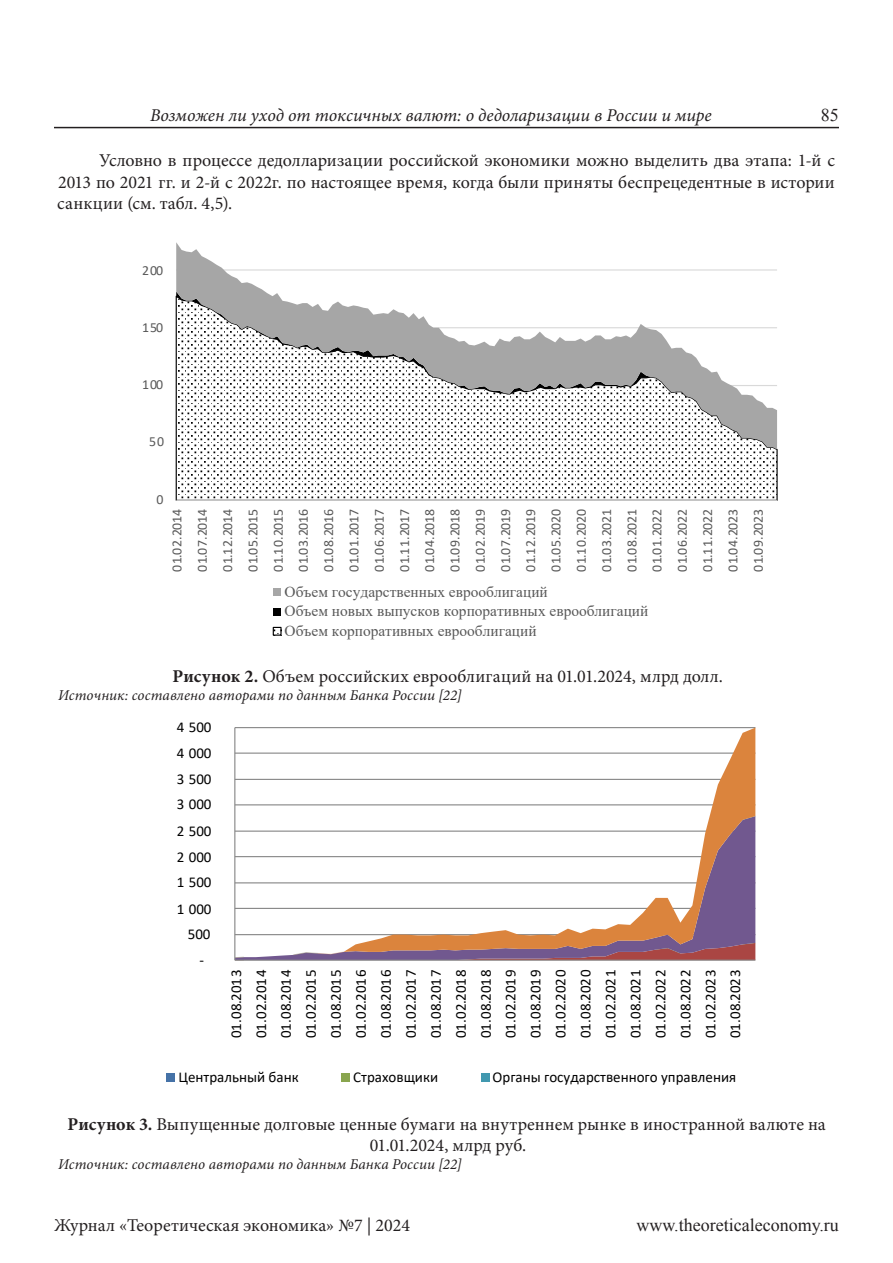
<style>
.page{position:relative;width:893px;height:1263px;background:#fff}
.page>*{position:absolute;margin:0;border:0;box-sizing:border-box;transform-origin:0 0}
.Стиль_абзаца_1{font:18px/21.6px "Minion Pro";color:#231f20;text-align:justify}
.Заголовок_рис{font:18px/21.6px "Minion Pro";letter-spacing:.005em;color:#231f20;text-align:center}
.t1{font:italic 18px "Minion Pro";letter-spacing:-.005em;color:#231f20}
.t2{font:18px "Times New Roman";color:#231f20}
.t3{font:15.45px/19.6px "Times New Roman";color:#595959}
.t4{font:15px/24.9px "Calibri";color:#000;text-align:justify}
.источник{font:italic 15px "Minion Pro";letter-spacing:.005em;color:#231f20}
.t5{font:13.8px/25.2px "Calibri";letter-spacing:.05em;color:#595959;text-align:justify}
.s1{font-weight:700}
</style>
<div class="page">
<hr style="left:54px;top:127px;width:785px;height:1px;background:#231f20">
<svg style="left:175px;top:295px;width:603px;height:206px"></svg>
<svg style="left:176px;top:242px;width:601px;height:207px"></svg>
<hr style="left:176px;top:500px;width:601px;height:1px;background:#d9d9d9">
<div style="left:273px;top:588px;width:8px;height:8px;background:#a6a6a6"></div>
<div style="left:273px;top:608px;width:8px;height:8px;background:#000"></div>
<div style="left:273px;top:627px;width:9px;height:9px;border:1px solid #000"></div>
<svg style="left:166px;top:727px;width:590px;height:355px"></svg>
<p class="t1" style="left:150px;top:103px;width:563px">Возможен ли уход от токсичных валют: о дедоларизации в России и мире</p>
<p class="Стиль_абзаца_1" style="left:57px;top:150px;width:779px;text-indent:42px">Условно в процессе дедолларизации российской экономики можно выделить два этапа: 1-й с 2013 по 2021 гг. и 2-й с 2022г. по настоящее время, когда были приняты беспрецедентные в истории санкции (см. табл. 4,5).</p>
<p class="t2" style="left:821px;top:102px;width:19px">85</p>
<p class="t5" style="left:142px;top:257px;width:22px">200</p>
<p class="t5" style="left:142px;top:314px;width:22px">150</p>
<p class="t5" style="left:142px;top:372px;width:22px">100</p>
<p class="t5" style="left:149px;top:429px;width:16px">50</p>
<p class="t5" style="left:156px;top:487px;width:9px">0</p>
<p class="t5" style="left:164px;top:572px;width:64px;rotate:-90deg">01.02.2014<br>01.07.2014<br>01.12.2014<br>01.05.2015<br>01.10.2015<br>01.03.2016<br>01.08.2016<br>01.01.2017<br>01.06.2017<br>01.11.2017<br>01.04.2018<br>01.09.2018<br>01.02.2019<br>01.07.2019<br>01.12.2019<br>01.05.2020<br>01.10.2020<br>01.03.2021<br>01.08.2021<br>01.01.2022<br>01.06.2022<br>01.11.2022<br>01.04.2023<br>01.09.2023</p>
<p class="t3" style="left:285px;top:581px;width:365px">Объем государственных еврооблигаций<br>Объем новых выпусков корпоративных еврооблигаций<br>Объем корпоративных еврооблигаций</p>
<p class="Заголовок_рис" style="left:173px;top:666px;width:552px"><span class="s1">Рисунок 2.</span> Объем российских еврооблигаций на 01.01.2024, млрд долл.</p>
<p class="источник" style="left:58px;top:685px;width:405px">Источник: составлено авторами по данным Банка России [22]</p>
<p class="t4" style="left:177px;top:714px;width:36px">4 500</p>
<p class="t4" style="left:177px;top:740px;width:36px">4 000</p>
<p class="t4" style="left:177px;top:766px;width:36px">3 500</p>
<p class="t4" style="left:177px;top:791px;width:36px">3 000</p>
<p class="t4" style="left:177px;top:818px;width:36px">2 500</p>
<p class="t4" style="left:177px;top:844px;width:36px">2 000</p>
<p class="t4" style="left:177px;top:869px;width:36px">1 500</p>
<p class="t4" style="left:177px;top:896px;width:36px">1 000</p>
<p class="t4" style="left:188px;top:921px;width:24px">500</p>
<p class="t4" style="left:199px;top:947px;width:6px">-</p>
<p class="t4" style="left:223px;top:1038px;width:71px;rotate:-90deg">01.08.2013<br>01.02.2014<br>01.08.2014<br>01.02.2015<br>01.08.2015<br>01.02.2016<br>01.08.2016<br>01.02.2017<br>01.08.2017<br>01.02.2018<br>01.08.2018<br>01.02.2019<br>01.08.2019<br>01.02.2020<br>01.08.2020<br>01.02.2021<br>01.08.2021<br>01.02.2022<br>01.08.2022<br>01.02.2023<br>01.08.2023</p>
<p class="t4" style="left:179px;top:1064px;width:122px">Центральный банк</p>
<p class="t4" style="left:353px;top:1064px;width:86px">Страховщики</p>
<p class="t4" style="left:493px;top:1064px;width:245px">Органы государственного управления</p>
<p class="Заголовок_рис" style="left:67px;top:1113px;width:760px"><span class="s1">Рисунок 3.</span> Выпущенные долговые ценные бумаги на внутреннем рынке в иностранной валюте на<br>01.01.2024, млрд руб.</p>
<p class="источник" style="left:58px;top:1154px;width:405px">Источник: составлено авторами по данным Банка России [22]</p>
<p class="Стиль_абзаца_1" style="left:54px;top:1214px;width:358px">Журнал «Теоретическая экономика» №7 | 2024</p>
<p class="t2" style="left:636px;top:1213px;width:204px">www.theoreticaleconomy.ru</p>
</div>
